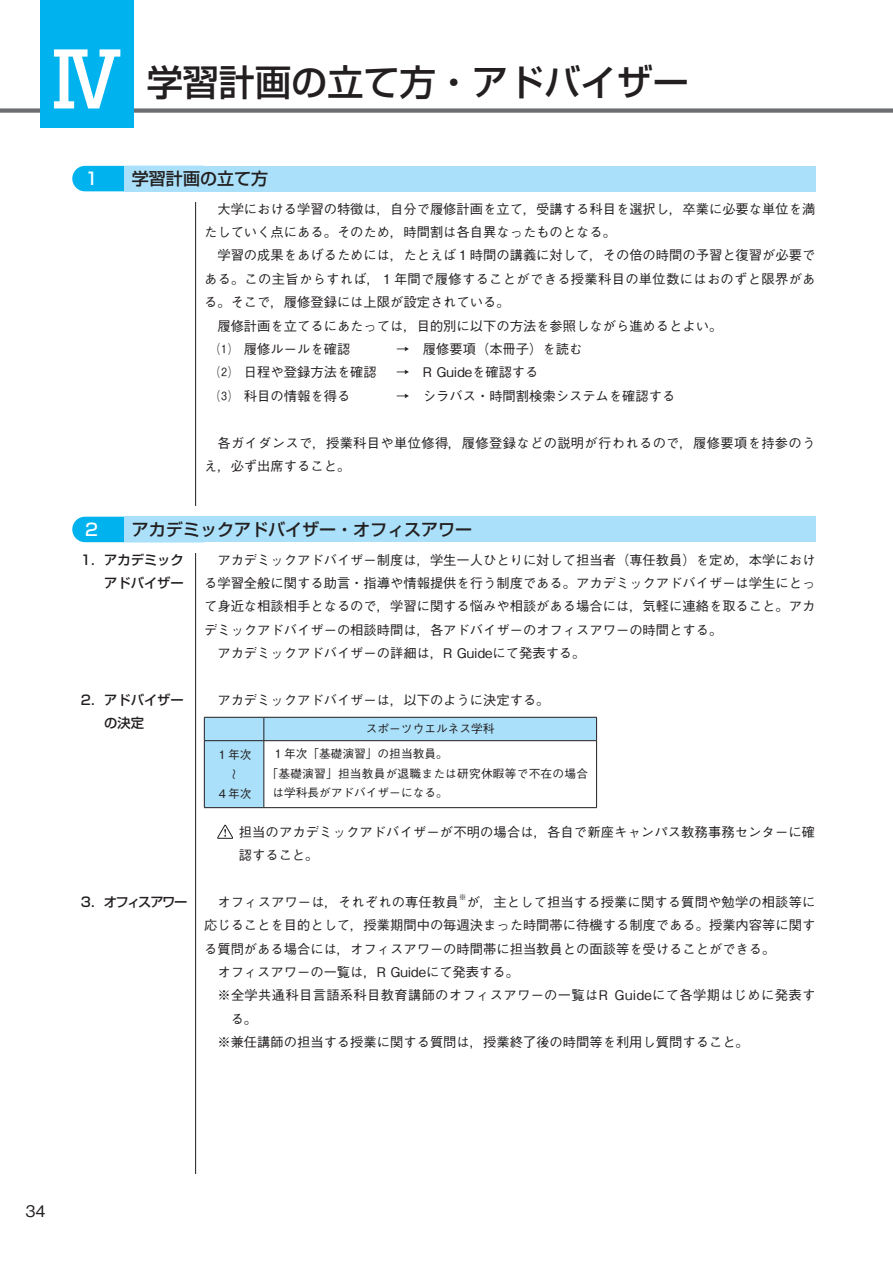
<style>
.page{position:relative;width:893px;height:1263px;background:#fff}
.page>*{position:absolute;margin:0;border:0;box-sizing:border-box;transform-origin:0 0}
.t1{font:500 36.15px "Shin Go Pro";color:#231f20}
.t2{font:500 16.95px "Shin Go Pro";color:#231f20}
.t3{font:500 15.9px "Gothic BBB Pro";color:#231f20}
.t4{font:500 13.35px/23px "Gothic BBB Pro";color:#231f20}
.t5{font:500 13.35px/23.4px "Gothic BBB Pro";letter-spacing:.025em;color:#231f20}
.t6{font:500 13.35px/23.4px "Shin Go Pro";color:#231f20;text-align:right}
.t7{font:500 13.35px "Shin Go Pro";letter-spacing:-.115em;color:#231f20}
.t8{font:500 11.7px "Gothic BBB Pro";color:#231f20}
.t9{font:500 11.7px "Gothic BBB Pro";letter-spacing:.02em;color:#231f20}
.t10{font:500 7.8px "Gothic BBB Pro";color:#231f20}
.s1{font-size:75px;color:#fff}
.s2{color:#fff}
</style>
<div class="page">
<hr style="left:195px;top:85px;width:1px;height:1178px;background:#231f20">
<div style="left:72px;top:1174px;width:132px;height:89px;background:#fff"></div>
<div style="left:72px;top:155px;width:132px;height:47px;background:#fff"></div>
<svg style="left:72px;top:166px;width:52px;height:25px"></svg>
<div style="left:124px;top:166px;width:691px;height:25px;background:#aae0f9"></div>
<div style="left:72px;top:506px;width:132px;height:47px;background:#fff"></div>
<svg style="left:72px;top:517px;width:52px;height:25px"></svg>
<div style="left:124px;top:517px;width:691px;height:25px;background:#aae0f9"></div>
<svg style="left:204px;top:717px;width:393px;height:90px"></svg>
<hr style="left:204px;top:740px;width:60px;height:1px;background:#231f20">
<hr style="left:204px;top:741px;width:1px;height:66px;background:#231f20">
<hr style="left:264px;top:740px;width:333px;height:1px;background:#231f20">
<hr style="left:264px;top:741px;width:1px;height:66px;background:#231f20">
<hr style="left:596px;top:741px;width:1px;height:66px;background:#231f20">
<hr style="left:204px;top:807px;width:60px;height:1px;background:#231f20">
<hr style="left:264px;top:807px;width:333px;height:1px;background:#231f20">
<svg style="left:218px;top:825px;width:15px;height:14px"></svg>
<div style="left:0;top:108px;width:893px;height:5px;background:#6c6d70"></div>
<div style="left:40px;top:0;width:94px;height:128px;background:#00b3ef"></div>
<h1 class="t1" style="left:50px;top:52px;width:641px"><span class="s1">Ⅳ</span> 学習計画の立て方・アドバイザー</h1>
<p class="t2" style="left:85px;top:165px;width:184px"><span class="s2">1</span>　　学習計画の立て方</p>
<p class="t4" style="left:217px;top:196px;width:599px">大学における学習の特徴は，自分で履修計画を立て，受講する科目を選択し，卒業に必要な単位を満</p>
<p class="t4" style="left:204px;top:219px;width:413px">たしていく点にある。そのため，時間割は各自異なったものとなる。</p>
<p class="t4" style="left:204px;top:242px;width:613px">　学習の成果をあげるためには，たとえば１時間の講義に対して，その倍の時間の予習と復習が必要で</p>
<p class="t5" style="left:204px;top:265px;width:613px">ある。この主旨からすれば，１年間で履修することができる授業科目の単位数にはおのずと限界があ</p>
<p class="t4" style="left:204px;top:289px;width:307px">る。そこで，履修登録には上限が設定されている。</p>
<p class="t4" style="left:217px;top:312px;width:506px">履修計画を立てるにあたっては，目的別に以下の方法を参照しながら進めるとよい。</p>
<p class="t4" style="left:217px;top:336px;width:134px">⑴　履修ルールを確認</p>
<p class="t4" style="left:396px;top:336px;width:188px">→　履修要項（本冊子）を読む</p>
<p class="t4" style="left:217px;top:359px;width:161px">⑵　日程や登録方法を確認</p>
<p class="t4" style="left:396px;top:359px;width:144px">→　R Guideを確認する</p>
<p class="t4" style="left:217px;top:383px;width:134px">⑶　科目の情報を得る</p>
<p class="t4" style="left:396px;top:383px;width:281px">→　シラバス・時間割検索システムを確認する</p>
<p class="t5" style="left:204px;top:429px;width:613px;text-indent:13px">各ガイダンスで，授業科目や単位修得，履修登録などの説明が行われるので，履修要項を持参のうえ，必ず出席すること。</p>
<p class="t2" style="left:85px;top:515px;width:389px"><span class="s2">2</span>　　アカデミックアドバイザー・オフィスアワー</p>
<p class="t4" style="left:217px;top:546px;width:599px">アカデミックアドバイザー制度は，学生一人ひとりに対して担当者（専任教員）を定め，本学におけ</p>
<p class="t4" style="left:204px;top:570px;width:613px">る学習全般に関する助言・指導や情報提供を行う制度である。アカデミックアドバイザーは学生にとっ</p>
<p class="t4" style="left:204px;top:593px;width:613px">て身近な相談相手となるので，学習に関する悩みや相談がある場合には，気軽に連絡を取ること。アカ</p>
<p class="t4" style="left:204px;top:616px;width:520px">デミックアドバイザーの相談時間は，各アドバイザーのオフィスアワーの時間とする。</p>
<p class="t4" style="left:217px;top:640px;width:370px">アカデミックアドバイザーの詳細は，R Guideにて発表する。</p>
<p class="t4" style="left:217px;top:687px;width:334px">アカデミックアドバイザーは，以下のように決定する。</p>
<p class="t8" style="left:366px;top:720px;width:130px">スポーツウエルネス学科</p>
<p class="t8" style="left:217px;top:746px;width:37px">１年次</p>
<p class="t8" style="left:225px;top:780px;width:13px;rotate:-90deg">〜</p>
<p class="t8" style="left:217px;top:784px;width:37px">４年次</p>
<p class="t6" style="left:81px;top:546px;width:105px">1．アカデミックアドバイザー</p>
<p class="t6" style="left:104px;top:686px;width:81px;text-align:left;text-indent:-23px">2．アドバイザーの決定</p>
<p class="t8" style="left:272px;top:745px;width:177px">１年次「基礎演習」の担当教員。</p>
<p class="t9" style="left:266px;top:764px;width:323px">「基礎演習」担当教員が退職または研究休暇等で不在の場合</p>
<p class="t8" style="left:272px;top:783px;width:177px">は学科長がアドバイザーになる。</p>
<p class="t4" style="left:239px;top:819px;width:578px">担当のアカデミックアドバイザーが不明の場合は，各自で新座キャンパス教務事務センターに確認すること。</p>
<p class="t4" style="left:217px;top:888px;width:243px">オフィスアワーは，それぞれの専任教員</p>
<p class="t10" style="left:459px;top:891px;width:9px">※</p>
<p class="t4" style="left:467px;top:888px;width:350px">が，主として担当する授業に関する質問や勉学の相談等に</p>
<p class="t4" style="left:204px;top:912px;width:613px">応じることを目的として，授業期間中の毎週決まった時間帯に待機する制度である。授業内容等に関す</p>
<p class="t4" style="left:204px;top:935px;width:573px">る質問がある場合には，オフィスアワーの時間帯に担当教員との面談等を受けることができる。</p>
<p class="t4" style="left:217px;top:959px;width:303px">オフィスアワーの一覧は，R Guideにて発表する。</p>
<p class="t5" style="left:217px;top:982px;width:599px">※全学共通科目言語系科目教育講師のオフィスアワーの一覧はR Guideにて各学期はじめに発表す</p>
<p class="t4" style="left:231px;top:1005px;width:28px">る。</p>
<p class="t4" style="left:217px;top:1029px;width:533px">※兼任講師の担当する授業に関する質問は，授業終了後の時間等を利用し質問すること。</p>
<p class="t7" style="left:81px;top:891px;width:108px">3．オフィスアワー</p>
<p class="t3" style="left:26px;top:1199px;width:22px">34</p>
</div>
